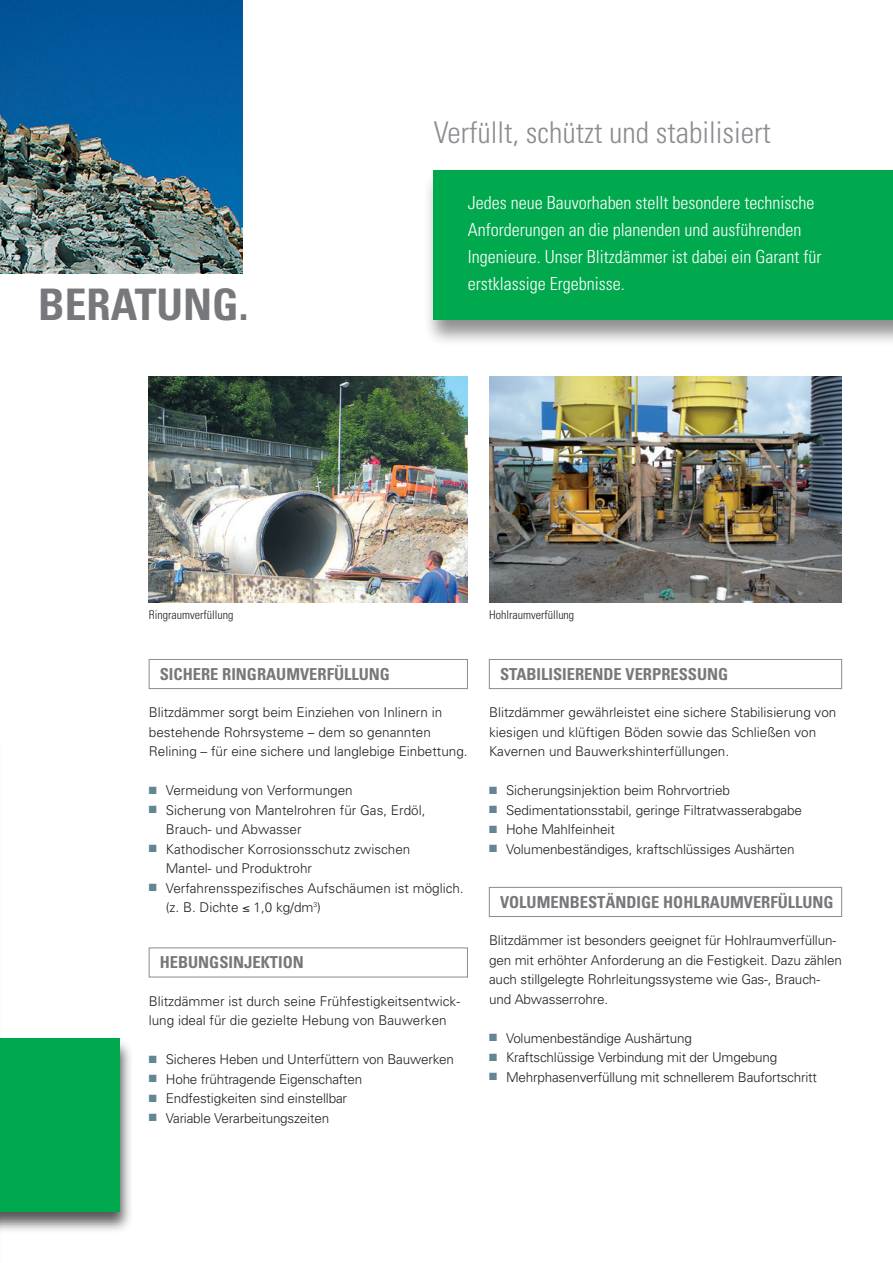
<style>
.page{position:relative;width:893px;height:1263px;background:#fff}
.page>*{position:absolute;margin:0;border:0;box-sizing:border-box;transform-origin:0 0}
.t1{font:700 condensed 43.5px "Univers";color:#76787b}
.t2{font:300 condensed 30px "Univers";color:#8a8c8f}
.t3{font:300 condensed 18px/27px "Univers";color:#fff}
.t4{font:700 condensed 16.5px "Univers";color:#76787b}
.t5{font:300 13.5px/19.5px "Univers";letter-spacing:-.01em;color:#231f20}
.t6{font:300 condensed 12px "Univers";color:#231f20}
.s1{color:#638594}
</style>
<div class="page">
<img style="left:0;top:0;width:242px;height:273px">
<div style="left:423px;top:169px;width:470px;height:177px;background:#231f20;opacity:.5"></div>
<div style="left:434px;top:171px;width:459px;height:149px;background:#00a94e"></div>
<div style="left:149px;top:659px;width:319px;height:30px;border:1px solid #8a8c8f"></div>
<div style="left:149px;top:947px;width:319px;height:30px;border:1px solid #8a8c8f"></div>
<div style="left:489px;top:887px;width:353px;height:30px;border:1px solid #8a8c8f"></div>
<div style="left:489px;top:659px;width:353px;height:30px;border:1px solid #8a8c8f"></div>
<div style="left:0;top:1037px;width:134px;height:197px;background:#231f20;opacity:.75"></div>
<div style="left:0;top:1039px;width:119px;height:173px;background:#00a94e"></div>
<img style="left:149px;top:377px;width:319px;height:226px">
<img style="left:489px;top:377px;width:353px;height:226px">
<h1 class="t1" style="left:38px;top:278px;width:212px">BERATUNG.</h1>
<h2 class="t2" style="left:434px;top:114px;width:339px">Verfüllt, schützt und stabilisiert</h2>
<h3 class="t3" style="left:468px;top:189px;width:355px">Jedes neue Bauvorhaben stellt besondere technische Anforderungen an die planenden und ausführenden Ingenieure. Unser Blitzdämmer ist dabei ein Garant für erstklassige Ergebnisse.</h3>
<p class="t6" style="left:149px;top:608px;width:86px">Ringraumverfüllung</p>
<p class="t6" style="left:489px;top:608px;width:87px">Hohlraumverfüllung</p>
<p class="t4" style="left:160px;top:664px;width:232px">SICHERE RINGRAUMVERFÜLLUNG</p>
<p class="t5" style="left:149px;top:702px;width:320px">Blitzdämmer sorgt beim Einziehen von Inlinern in bestehende Rohrsysteme – dem so genannten<br>Relining – für eine sichere und langlebige Einbettung.</p>
<p class="t5" style="left:149px;top:780px;width:205px"><span class="s1">■</span> Vermeidung von Verformungen</p>
<p class="t5" style="left:166px;top:800px;width:261px;text-indent:-17px"><span class="s1">■</span> Sicherung von Mantelrohren für Gas, Erdöl,<br>Brauch- und Abwasser</p>
<p class="t5" style="left:166px;top:839px;width:246px;text-indent:-17px"><span class="s1">■</span> Kathodischer Korrosionsschutz zwischen<br>Mantel- und Produktrohr</p>
<p class="t5" style="left:166px;top:878px;width:299px;text-indent:-17px"><span class="s1">■</span> Verfahrensspezifisches Aufschäumen ist möglich. (z. B. Dichte ≤ 1,0 kg/dm<sup>3</sup>)</p>
<p class="t4" style="left:160px;top:952px;width:145px">HEBUNGSINJEKTION</p>
<p class="t5" style="left:149px;top:991px;width:313px">Blitzdämmer ist durch seine Frühfestigkeitsentwick&shy;lung ideal für die gezielte Hebung von Bauwerken</p>
<p class="t5" style="left:149px;top:1049px;width:307px"><span class="s1">■</span> Sicheres Heben und Unterfüttern von Bauwerken</p>
<p class="t5" style="left:149px;top:1069px;width:215px"><span class="s1">■</span> Hohe frühtragende Eigenschaften</p>
<p class="t5" style="left:149px;top:1088px;width:200px"><span class="s1">■</span> Endfestigkeiten sind einstellbar</p>
<p class="t5" style="left:149px;top:1108px;width:182px"><span class="s1">■</span> Variable Verarbeitungszeiten</p>
<p class="t4" style="left:500px;top:664px;width:230px">STABILISIERENDE VERPRESSUNG</p>
<p class="t5" style="left:489px;top:702px;width:349px">Blitzdämmer gewährleistet eine sichere Stabilisierung von kiesigen und klüftigen Böden sowie das Schließen von<br>Kavernen und Bauwerkshinterfüllungen.</p>
<p class="t5" style="left:489px;top:780px;width:242px"><span class="s1">■</span> Sicherungsinjektion beim Rohrvortrieb</p>
<p class="t5" style="left:489px;top:800px;width:314px"><span class="s1">■</span> Sedimentationsstabil, geringe Filtratwasserabgabe</p>
<p class="t5" style="left:489px;top:819px;width:127px"><span class="s1">■</span> Hohe Mahlfeinheit</p>
<p class="t5" style="left:489px;top:839px;width:307px"><span class="s1">■</span> Volumenbeständiges, kraftschlüssiges Aushärten</p>
<p class="t4" style="left:500px;top:892px;width:335px">VOLUMENBESTÄNDIGE HOHLRAUMVERFÜLLUNG</p>
<p class="t5" style="left:489px;top:930px;width:354px">Blitzdämmer ist besonders geeignet für Hohlraumverfüllun&shy;gen mit erhöhter Anforderung an die Festigkeit. Dazu zählen auch stillgelegte Rohrleitungssysteme wie Gas-, Brauch&shy;und Abwasserrohre.</p>
<p class="t5" style="left:489px;top:1028px;width:204px"><span class="s1">■</span> Volumenbeständige Aushärtung</p>
<p class="t5" style="left:489px;top:1047px;width:290px"><span class="s1">■</span> Kraftschlüssige Verbindung mit der Umgebung</p>
<p class="t5" style="left:489px;top:1067px;width:329px"><span class="s1">■</span> Mehrphasenverfüllung mit schnellerem Baufortschritt</p>
</div>
